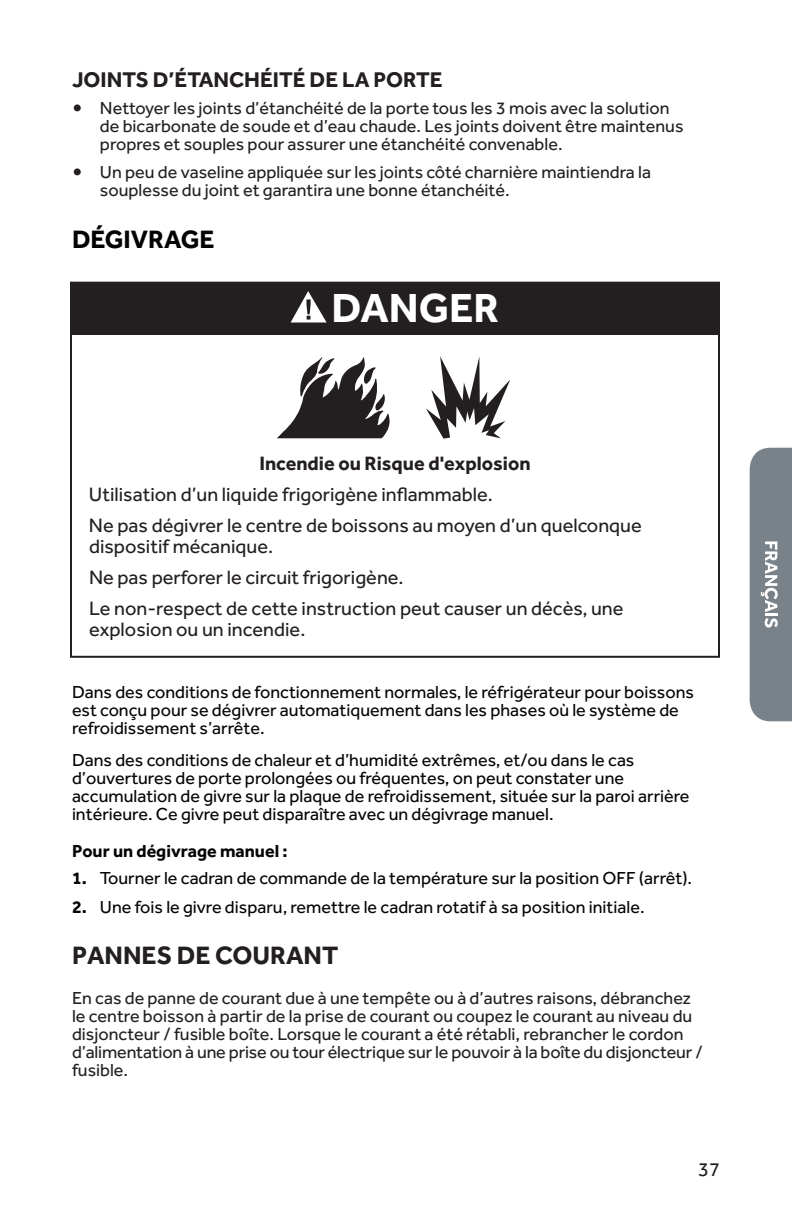
<style>
.page{position:relative;width:792px;height:1224px;background:#fff}
.page>*{position:absolute;margin:0;border:0;box-sizing:border-box;transform-origin:0 0}
.t1{font:700 42px "Effra";color:#fff}
.t2{font:700 26px "Effra";color:#231f20}
.t3{font:700 26px "Effra";color:#040503}
.t4{font:700 22px "Effra";color:#231f20}
.t5{font:20px/31px "Effra";color:#231f20}
.t6{font:700 20px "Effra";color:#231f20}
.t7{font:18px/18px "Effra";color:#231f20}
.t8{font:18px/18px "Effra";color:#040503}
.t9{font:700 18px "Effra";color:#040503}
.s1{font-weight:700;font-size:24px}
.s2{font-weight:700}
</style>
<div class="page">
<svg style="left:750px;top:448px;width:42px;height:273px;background:#818890"></svg>
<div style="left:71px;top:283px;width:648px;height:52px;background:#231f20"></div>
<svg style="left:291px;top:291px;width:36px;height:32px"></svg>
<svg style="left:426px;top:356px;width:84px;height:83px"></svg>
<svg style="left:277px;top:357px;width:113px;height:81px"></svg>
<p class="t4" style="left:72px;top:66px;width:372px">JOINTS D’ÉTANCHÉITÉ DE LA PORTE</p>
<p class="t7" style="left:100px;top:98px;width:585px;text-indent:-28px"><span class="s1">•</span> Nettoyer les joints d’étanchéité de la porte tous les 3 mois avec la solution de bicarbonate de soude et d’eau chaude. Les joints doivent être maintenus propres et souples pour assurer une étanchéité convenable.</p>
<p class="t7" style="left:100px;top:162px;width:553px;text-indent:-28px"><span class="s1">•</span> Un peu de vaseline appliquée sur les joints côté charnière maintiendra la souplesse du joint et garantira une bonne étanchéité.</p>
<h2 class="t3" style="left:72px;top:223px;width:144px">DÉGIVRAGE</h2>
<h1 class="t1" style="left:332px;top:282px;width:169px">DANGER</h1>
<p class="t6" style="left:259px;top:452px;width:273px">Incendie ou Risque d'explosion</p>
<p class="t5" style="left:89px;top:479px;width:554px">Utilisation d’un liquide frigorigène inflammable.<br>Ne pas dégivrer le centre de boissons au moyen d’un quelconque</p>
<p class="t5" style="left:89px;top:531px;width:536px">dispositif mécanique.<br>Ne pas perforer le circuit frigorigène.<br>Le non-respect de cette instruction peut causer un décès, une</p>
<p class="t5" style="left:89px;top:614px;width:218px">explosion ou un incendie.</p>
<p class="t8" style="left:72px;top:683px;width:624px">Dans des conditions de fonctionnement normales, le réfrigérateur pour boissons est conçu pour se dégivrer automatiquement dans les phases où le système de refroidissement s’arrête.</p>
<p class="t8" style="left:72px;top:751px;width:619px">Dans des conditions de chaleur et d’humidité extrêmes, et/ou dans le cas d’ouvertures de porte prolongées ou fréquentes, on peut constater une accumulation de givre sur la plaque de refroidissement, située sur la paroi arrière intérieure. Ce givre peut disparaître avec un dégivrage manuel.</p>
<p class="t9" style="left:72px;top:841px;width:217px">Pour un dégivrage manuel :</p>
<p class="t8" style="left:72px;top:869px;width:622px"><span class="s2">1.</span> Tourner le cadran de commande de la température sur la position OFF (arrêt).</p>
<p class="t8" style="left:72px;top:897px;width:574px"><span class="s2">2.</span> Une fois le givre disparu, remettre le cadran rotatif à sa position initiale.</p>
<h2 class="t2" style="left:72px;top:940px;width:268px">PANNES DE COURANT</h2>
<p class="t7" style="left:72px;top:989px;width:632px">En cas de panne de courant due à une tempête ou à d’autres raisons, débranchez le centre boisson à partir de la prise de courant ou coupez le courant au niveau du disjoncteur / fusible boîte. Lorsque le courant a été rétabli, rebrancher le cordon d’alimentation à une prise ou tour électrique sur le pouvoir à la boîte du disjoncteur / fusible.</p>
<p class="t5" style="left:698px;top:1153px;width:23px">37</p>
</div>
